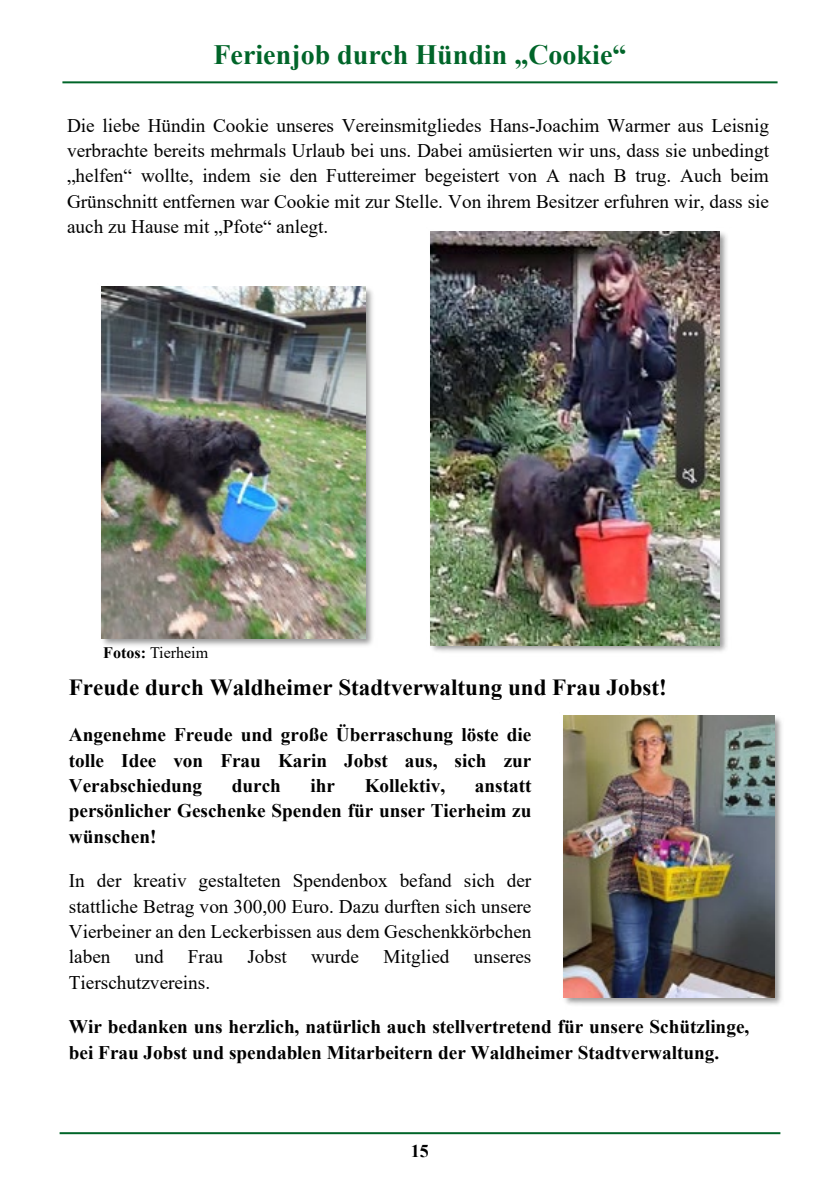
<style>
.page{position:relative;width:840px;height:1191px;background:#fff}
.page>*{position:absolute;margin:0;border:0;box-sizing:border-box;transform-origin:0 0}
.t1{font:700 28px "Times New Roman";color:#006529}
.t2{font:700 23px "Times New Roman";color:#000}
.t3{font:19.2px/25.4px "Times New Roman";color:#000;text-align:justify}
.t4{font:700 19.2px/25.4px "Times New Roman";color:#000;text-align:justify}
.t5{font:700 18px "Times New Roman";color:#000}
.t6{font:16px "Times New Roman";color:#000}
.s1{font-weight:700}
</style>
<div class="page">
<hr style="left:60px;top:1132px;width:720px;height:2px;background:#006529">
<hr style="left:62px;top:81px;width:715px;height:2px;background:#006529">
<img style="left:430px;top:231px;width:297px;height:421px">
<img style="left:430px;top:231px;width:289px;height:414px">
<img style="left:101px;top:286px;width:272px;height:360px">
<img style="left:101px;top:287px;width:264px;height:352px">
<img style="left:563px;top:715px;width:219px;height:290px">
<img style="left:563px;top:716px;width:211px;height:281px">
<h1 class="t1" style="left:213px;top:35px;width:414px">Ferienjob durch Hündin „Cookie“</h1>
<p class="t3" style="left:67px;top:112px;width:703px">Die liebe Hündin Cookie unseres Vereinsmitgliedes Hans-Joachim Warmer aus Leisnig verbrachte bereits mehrmals Urlaub bei uns. Dabei amüsierten wir uns, dass sie unbedingt „helfen“ wollte, indem sie den Futtereimer begeistert von A nach B trug. Auch beim Grünschnitt entfernen war Cookie mit zur Stelle. Von ihrem Besitzer erfuhren wir, dass sie auch zu Hause mit „Pfote“ anlegt.</p>
<p class="t6" style="left:103px;top:642px;width:106px"><span class="s1">Fotos:</span> Tierheim</p>
<p class="t2" style="left:69px;top:670px;width:599px">Freude durch Waldheimer Stadtverwaltung und Frau Jobst!</p>
<p class="t4" style="left:69px;top:721px;width:463px">Angenehme Freude und große Überraschung löste die tolle Idee von Frau Karin Jobst aus, sich zur Verabschiedung</p>
<p class="t4" style="left:232px;top:772px;width:51px">durch</p>
<p class="t4" style="left:310px;top:772px;width:26px">ihr</p>
<p class="t4" style="left:364px;top:772px;width:82px">Kollektiv,</p>
<p class="t4" style="left:69px;top:772px;width:464px;text-indent:406px">anstatt persönlicher Geschenke Spenden für unser Tierheim zu wünschen!</p>
<p class="t3" style="left:69px;top:867px;width:464px">In der kreativ gestalteten Spendenbox befand sich der stattliche Betrag von 300,00 Euro. Dazu durften sich unsere Vierbeiner an den Leckerbissen aus dem Geschenkkörbchen laben</p>
<p class="t3" style="left:135px;top:943px;width:30px">und</p>
<p class="t3" style="left:188px;top:943px;width:37px">Frau</p>
<p class="t3" style="left:247px;top:943px;width:41px">Jobst</p>
<p class="t3" style="left:311px;top:943px;width:50px">wurde</p>
<p class="t3" style="left:383px;top:943px;width:68px">Mitglied</p>
<p class="t3" style="left:473px;top:943px;width:59px">unseres</p>
<p class="t3" style="left:69px;top:969px;width:143px">Tierschutzvereins.</p>
<p class="t4" style="left:69px;top:1013px;width:681px">Wir bedanken uns herzlich, natürlich auch stellvertretend für unsere Schützlinge, bei Frau Jobst und spendablen Mitarbeitern der Waldheimer Stadtverwaltung.</p>
<p class="t5" style="left:411px;top:1137px;width:19px">15</p>
</div>
